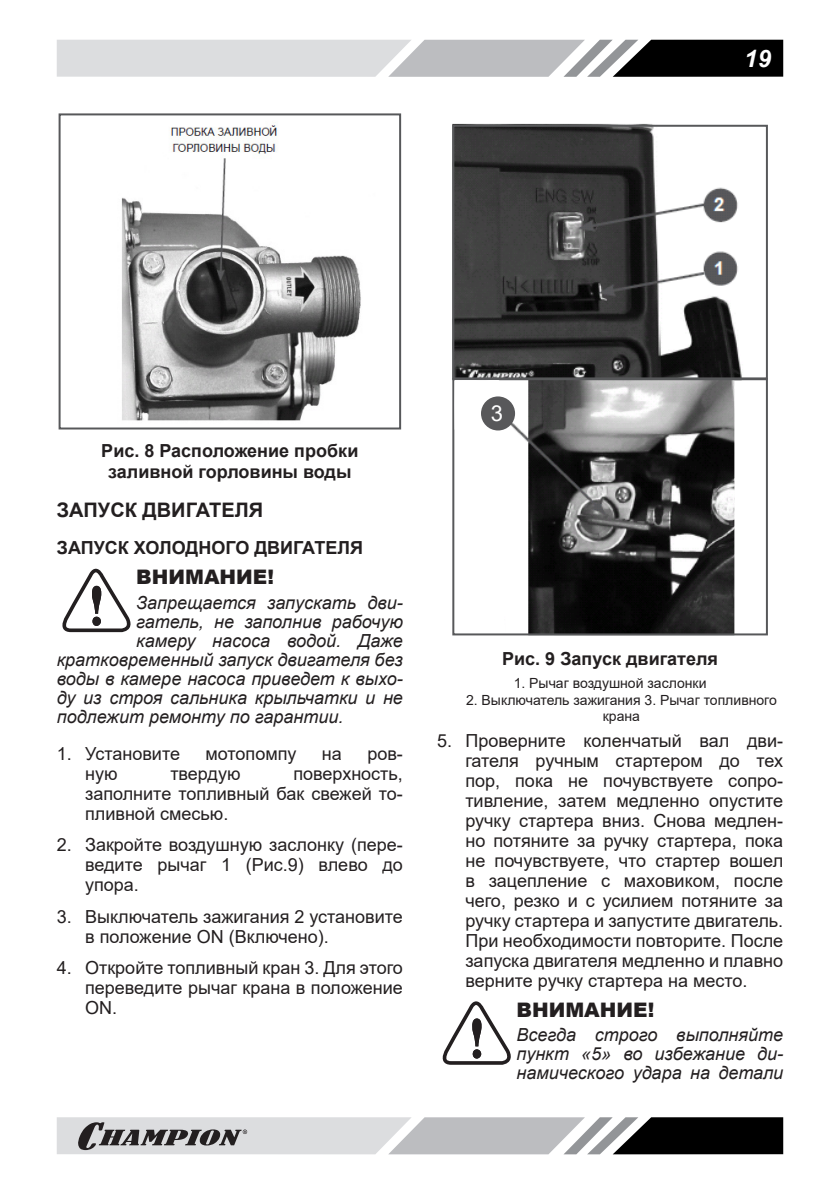
<style>
.page{position:relative;width:840px;height:1191px;background:#fff}
.page>*{position:absolute;margin:0;border:0;box-sizing:border-box;transform-origin:0 0}
.t1{font:italic 700 24px "Arial";color:#fff}
.t2{font:22px "Arial";color:#fff}
.t3{font:900 20px "Arial";color:#231f20}
.t4{font:700 20px "Arial";color:#231f20}
.p_list{font:18px/20px "Arial";color:#231f20;text-align:justify}
.p{font:italic 18px/19px "Arial";color:#231f20;text-align:justify}
.pic_h_centr{font:700 18px/21.6px "Arial";color:#231f20;text-align:center}
.pic_list_center{font:14px/16.8px "Arial";color:#231f20;text-align:center}
</style>
<div class="page">
<svg style="left:57px;top:40px;width:725px;height:37px;background:#a7a8aa"></svg>
<svg style="left:57px;top:1117px;width:725px;height:37px;background:#9c9d9e"></svg>
<img style="left:452px;top:123px;width:294px;height:260px">
<div style="left:452px;top:125px;width:315px;height:254px;border:2px solid #57585a"></div>
<img style="left:457px;top:381px;width:277px;height:255px">
<div style="left:452px;top:378px;width:315px;height:257px;border:2px solid #57585a"></div>
<svg style="left:454px;top:380px;width:60px;height:51px"></svg>
<div style="left:480px;top:396px;width:34px;height:34px;background:#58585a;border-radius:50%"></div>
<svg style="left:442px;top:1001px;width:69px;height:63px"></svg>
<img style="left:121px;top:125px;width:240px;height:296px">
<div style="left:59px;top:113px;width:342px;height:316px;border:2px solid #57585a"></div>
<svg style="left:62px;top:569px;width:69px;height:63px"></svg>
<h1 class="t1" style="left:743px;top:42px;width:28px">19</h1>
<p class="pic_h_centr" style="left:101px;top:440px;width:258px">Рис. 8 Расположение пробки заливной горловины воды</p>
<p class="t4" style="left:57px;top:496px;width:208px">ЗАПУСК ДВИГАТЕЛЯ</p>
<p class="pic_h_centr" style="left:57px;top:537px;width:307px">ЗАПУСК ХОЛОДНОГО ДВИГАТЕЛЯ</p>
<p class="t3" style="left:136px;top:562px;width:139px">ВНИМАНИЕ!</p>
<p class="p" style="left:136px;top:593px;width:268px">Запрещается запускать дви-</p>
<p class="p" style="left:136px;top:612px;width:268px">гатель, не заполнив рабочую</p>
<p class="p" style="left:136px;top:631px;width:268px">камеру насоса водой. Даже</p>
<p class="p" style="left:57px;top:650px;width:347px">кратковременный запуск двигателя без</p>
<p class="p" style="left:57px;top:669px;width:347px">воды в камере насоса приведет к выхо-</p>
<p class="p" style="left:57px;top:688px;width:347px">ду из строя сальника крыльчатки и не</p>
<p class="p" style="left:57px;top:707px;width:288px">подлежит ремонту по гарантии.</p>
<p class="p_list" style="left:57px;top:743px;width:125px">1. Установите</p>
<p class="p_list" style="left:205px;top:743px;width:92px">мотопомпу</p>
<p class="p_list" style="left:322px;top:743px;width:21px">на</p>
<p class="p_list" style="left:367px;top:743px;width:37px">ров-</p>
<p class="p_list" style="left:85px;top:763px;width:34px">ную</p>
<p class="p_list" style="left:170px;top:763px;width:72px">твердую</p>
<p class="p_list" style="left:85px;top:763px;width:319px;text-indent:208px">поверхность, заполните топливный бак свежей то&shy;пливной смесью.</p>
<p class="p_list" style="left:85px;top:834px;width:319px;text-indent:-28px">2. Закройте воздушную заслонку (пере&shy;ведите рычаг 1 (Рис.9) влево до упора.</p>
<p class="p_list" style="left:85px;top:906px;width:319px;text-indent:-28px">3. Выключатель зажигания 2 установите в положение ON (Включено).</p>
<p class="p_list" style="left:85px;top:957px;width:319px;text-indent:-28px">4. Откройте топливный кран 3. Для этого переведите рычаг крана в положение ON.</p>
<p class="t2" style="left:490px;top:398px;width:14px">3</p>
<p class="pic_h_centr" style="left:502px;top:648px;width:217px">Рис. 9 Запуск двигателя</p>
<p class="pic_list_center" style="left:513px;top:674px;width:194px">1. Рычаг воздушной заслонки</p>
<p class="pic_list_center" style="left:466px;top:691px;width:312px">2. Выключатель зажигания 3. Рычаг топливного крана</p>
<p class="p_list" style="left:465px;top:730px;width:319px;text-indent:-28px">5. Проверните коленчатый вал дви&shy;гателя ручным стартером до тех пор, пока не почувствуете сопро&shy;тивление, затем медленно опустите ручку стартера вниз. Снова медлен&shy;но потяните за ручку стартера, пока не почувствуете, что стартер вошел в зацепление с маховиком, после чего, резко и с усилием потяните за ручку стартера и запустите двигатель.<br>При необходимости повторите. После запуска двигателя медленно и плавно верните ручку стартера на место.</p>
<p class="t3" style="left:516px;top:995px;width:139px">ВНИМАНИЕ!</p>
<p class="p" style="left:516px;top:1025px;width:268px">Всегда строго выполняйте пункт «5» во избежание ди&shy;намического удара на детали</p>
</div>
